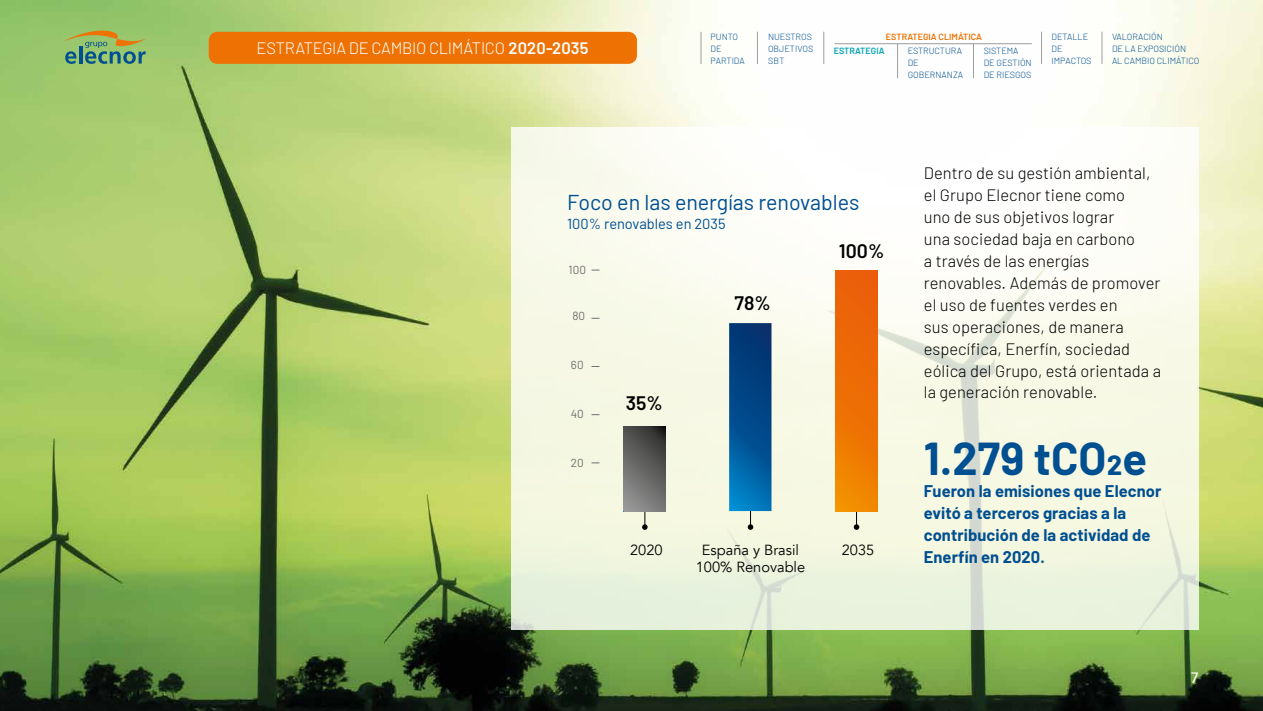
<style>
.page{position:relative;width:1263px;height:711px;background:#fff}
.page>*{position:absolute;margin:0;border:0;box-sizing:border-box;transform-origin:0 0}
.t1{font:700 45px "Barlow";letter-spacing:.005em;color:#004f91}
.t2{font:21.45px "Barlow";color:#004f91}
.t3{font:600 19.5px "Barlow";color:#000}
.t4{font:300 16.5px/21.9px "Barlow";letter-spacing:.005em;color:#000}
.t5{font:700 16.5px/21.9px "Barlow";letter-spacing:.005em;color:#004f91}
.t6{font:300 16.5px "Barlow";letter-spacing:-.015em;color:#fff}
.t7{font:500 15px "Avenir";color:#fff}
.t8{font:14.7px "Avenir";color:#000}
.t9{font:14.7px "Barlow";color:#004f91}
.t10{font:11.7px "Barlow";color:#706f6f}
.t11{font:300 9px/11.9px "Barlow";color:#004f91}
.t12{font:600 9px "Barlow";color:#ee7203}
.t13{font:600 9px "Barlow";color:#00a3b4}
.s1{font-weight:600}
</style>
<div class="page">
<img style="left:0;top:0;width:1263px;height:710px">
<svg style="left:511px;top:128px;width:688px;height:501px;fill:#f7f9e6"></svg>
<svg style="left:854px;top:510px;width:5px;height:19px"></svg>
<svg style="left:642px;top:510px;width:6px;height:19px"></svg>
<svg style="left:623px;top:426px;width:43px;height:84px"></svg>
<svg style="left:729px;top:323px;width:42px;height:206px"></svg>
<div style="left:835px;top:270px;width:42px;height:240px;background:linear-gradient(to bottom,#ea590b,#f18600)"></div>
<hr style="left:701px;top:32px;width:1px;height:32px;background:#9d9d9c">
<svg style="left:62px;top:28px;width:85px;height:36px"></svg>
<hr style="left:757px;top:32px;width:1px;height:32px;background:#9d9d9c">
<hr style="left:823px;top:32px;width:1px;height:32px;background:#9d9d9c">
<hr style="left:1102px;top:32px;width:1px;height:32px;background:#9d9d9c">
<div style="left:209px;top:32px;width:428px;height:32px;background:#ee7203;border-radius:9px"></div>
<hr style="left:897px;top:44px;width:1px;height:34px;background:#9d9d9c">
<hr style="left:834px;top:43px;width:198px;height:1px;background:#9d9d9c">
<hr style="left:973px;top:44px;width:1px;height:34px;background:#9d9d9c">
<hr style="left:1041px;top:32px;width:1px;height:32px;background:#9d9d9c">
<p class="t6" style="left:257px;top:36px;width:333px">ESTRATEGIA DE CAMBIO CLIMÁTICO <span class="s1">2020-2035</span></p>
<p class="t11" style="left:711px;top:30px;width:36px">PUNTO<br>DE<br>PARTIDA</p>
<p class="t11" style="left:768px;top:30px;width:47px">NUESTROS<br>OBJETIVOS<br>SBT</p>
<p class="t11" style="left:1112px;top:30px;width:89px">VALORACIÓN<br>DE LA EXPOSICIÓN<br>AL CAMBIO CLIMÁTICO</p>
<p class="t12" style="left:886px;top:30px;width:97px">ESTRATEGIA CLIMÁTICA</p>
<p class="t11" style="left:1051px;top:30px;width:41px">DETALLE<br>DE<br>IMPACTOS</p>
<p class="t11" style="left:908px;top:44px;width:57px">ESTRUCTURA<br>DE<br>GOBERNANZA</p>
<p class="t11" style="left:984px;top:44px;width:50px">SISTEMA<br>DE GESTIÓN<br>DE RIESGOS</p>
<p class="t13" style="left:834px;top:44px;width:52px">ESTRATEGIA</p>
<h2 class="t2" style="left:567px;top:186px;width:294px">Foco en las energías renovables</h2>
<p class="t9" style="left:567px;top:213px;width:160px">100% renovables en 2035</p>
<p class="t10" style="left:569px;top:261px;width:19px">100</p>
<p class="t10" style="left:572px;top:307px;width:14px">80</p>
<p class="t3" style="left:839px;top:236px;width:47px">100%</p>
<p class="t3" style="left:735px;top:289px;width:38px">78%</p>
<p class="t10" style="left:571px;top:356px;width:14px">60</p>
<p class="t10" style="left:571px;top:405px;width:15px">40</p>
<p class="t10" style="left:571px;top:454px;width:14px">20</p>
<p class="t3" style="left:626px;top:388px;width:38px">35%</p>
<p class="t8" style="left:630px;top:540px;width:34px">2020</p>
<p class="t8" style="left:702px;top:540px;width:99px">España y Brasil</p>
<p class="t8" style="left:842px;top:540px;width:34px">2035</p>
<p class="t8" style="left:696px;top:558px;width:111px">100% Renovable</p>
<p class="t4" style="left:924px;top:161px;width:239px">Dentro de su gestión ambiental, el Grupo Elecnor tiene como<br>uno de sus objetivos lograr<br>una sociedad baja en carbono<br>a través de las energías renovables. Además de promover el uso de fuentes verdes en<br>sus operaciones, de manera específica, Enerfín, sociedad eólica del Grupo, está orientada a la generación renovable.</p>
<h1 class="t1" style="left:924px;top:425px;width:225px">1.279 tCO2e</h1>
<p class="t5" style="left:924px;top:478px;width:239px">Fueron la emisiones que Elecnor evitó a terceros gracias a la contribución de la actividad de<br>Enerfín en 2020.</p>
<p class="t7" style="left:1191px;top:664px;width:10px">7</p>
</div>
